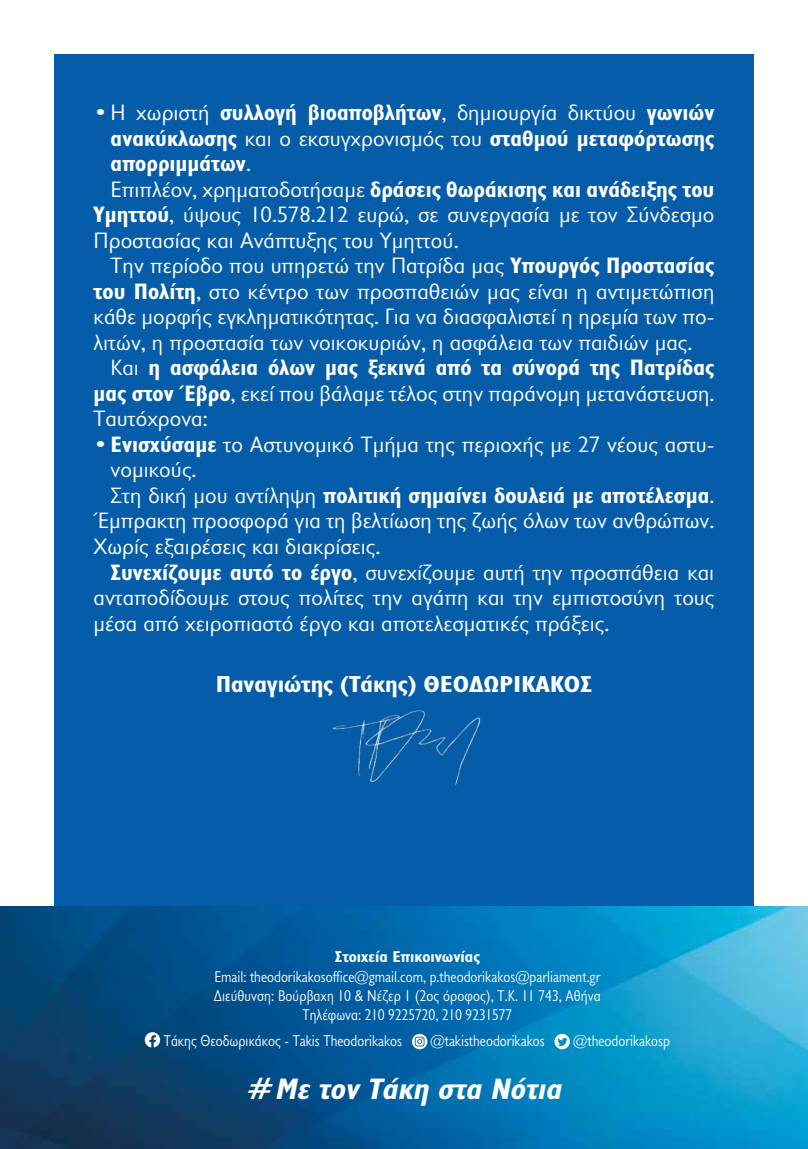
<style>
.page{position:relative;width:808px;height:1149px;background:#fff}
.page>*{position:absolute;margin:0;border:0;box-sizing:border-box;transform-origin:0 0}
.t1{font:italic 700 29.85px "Gill Sans Hel Condenced";color:#fff;scale:1.2 1}
.t2{font:700 23.25px "Gill Sans Hel Condenced";letter-spacing:-.005em;color:#fff;scale:1.23 1}
.t3{font:22.5px/25.5px "Gill Sans Hel Semi Condenced";color:#fff;scale:1.17 1}
.t4{font:700 22.5px/25.5px "Gill Sans Hel Condenced";color:#fff;scale:1.17 1}
.t5{font:15.75px/19.4px "Gill Sans Hel Semi Condenced";color:#fff;text-align:center}
.t6{font:700 15.75px "Gill Sans Hel Condenced";color:#fff;scale:1.2 1}
.s1{font-family:"Gill Sans Hel Condenced";font-weight:700}
.s2{font-family:"Gill Sans Hel Semi Condenced";font-weight:400}
.s3{font-style:normal}
</style>
<div class="page">
<div style="left:54px;top:54px;width:700px;height:1040px;background:#055da9"></div>
<img style="left:0;top:906px;width:808px;height:242px">
<svg style="left:145px;top:1031px;width:15px;height:16px"></svg>
<svg style="left:412px;top:1033px;width:15px;height:15px"></svg>
<svg style="left:554px;top:1033px;width:16px;height:15px"></svg>
<img style="left:332px;top:710px;width:149px;height:76px">
<p class="t3" style="left:94px;top:100px;width:532px">•Η χωριστή <span class="s1">συλλογή βιοαποβλήτων</span>, δημιουργία δικτύου <span class="s1">γωνιών</span></p>
<p class="t4" style="left:111px;top:126px;width:518px">ανακύκλωσης <span class="s2">και ο εκσυγχρονισμός του</span> σταθμού μεταφόρτωσης απορριμμάτων<span class="s2">.<br>Επιπλέον, χρηματοδοτήσαμε</span> δράσεις θωράκισης και ανάδειξης του</p>
<p class="t3" style="left:94px;top:202px;width:532px"><span class="s1">Υμηττού</span>, ύψους 10.578.212 ευρώ, σε συνεργασία με τον Σύνδεσμο<br>Προστασίας και Ανάπτυξης του Υμηττού.</p>
<p class="t3" style="left:94px;top:253px;width:532px;text-align:justify;text-indent:17px">Την περίοδο που υπηρετώ την Πατρίδα μας <span class="s1">Υπουργός Προστασίας του Πολίτη</span>, στο κέντρο των προσπαθειών μας είναι η αντιμετώπιση κάθε μορφής εγκληματικότητας. Για να διασφαλιστεί η ηρεμία των πο&shy;λιτών, η προστασία των νοικοκυριών, η ασφάλεια των παιδιών μας.</p>
<p class="t4" style="left:111px;top:355px;width:517px"><span class="s2">Και</span> η ασφάλεια όλων μας ξεκινά από τα σύνορά της Πατρίδας</p>
<p class="t3" style="left:94px;top:380px;width:532px"><span class="s1">μας στον Έβρο</span>, εκεί που βάλαμε τέλος στην παράνομη μετανάστευση.<br>Ταυτόχρονα:</p>
<p class="t3" style="left:111px;top:431px;width:518px;text-indent:-17px">•<span class="s1">Ενισχύσαμε</span> το Αστυνομικό Τμήμα της περιοχής με 27 νέους αστυ&shy;νομικούς.</p>
<p class="t4" style="left:111px;top:483px;width:518px"><span class="s2">Στη δική μου αντίληψη</span> πολιτική σημαίνει δουλειά με αποτέλεσμα<span class="s2">.</span></p>
<p class="t3" style="left:94px;top:508px;width:532px">Έμπρακτη προσφορά για τη βελτίωση της ζωής όλων των ανθρώπων.<br>Χωρίς εξαιρέσεις και διακρίσεις.</p>
<p class="t3" style="left:94px;top:559px;width:532px;text-align:justify;text-indent:17px"><span class="s1">Συνεχίζουμε αυτό το έργο</span>, συνεχίζουμε αυτή την προσπάθεια και ανταποδίδουμε στους πολίτες την αγάπη και την εμπιστοσύνη τους μέσα από χειροπιαστό έργο και αποτελεσματικές πράξεις.</p>
<p class="t2" style="left:216px;top:671px;width:308px">Παναγιώτης (Τάκης) ΘΕΟΔΩΡΙΚΆΚΟΣ</p>
<p class="t6" style="left:335px;top:948px;width:123px">Στοιχεία Επικοινωνίας</p>
<p class="t5" style="left:214px;top:966px;width:388px">Email: theodorikakosoffice@gmail.com, p.theodorikakos@parliament.gr<br>Διεύθυνση: Βούρβαχη 10 &amp; Νέζερ 1 (2ος όροφος), Τ.Κ. 11 743, Αθήνα<br>Τηλέφωνα: 210 9225720, 210 9231577</p>
<p class="t5" style="left:164px;top:1030px;width:240px">Τάκης Θεοδωρικάκος - Takis Theodorikakos</p>
<p class="t5" style="left:430px;top:1030px;width:116px">@takistheodorikakos</p>
<p class="t5" style="left:573px;top:1030px;width:98px">@theodorikakosp</p>
<h1 class="t1" style="left:247px;top:1073px;width:268px"><span class="s3">#</span> Με τον Τάκη στα Νότια</h1>
</div>
